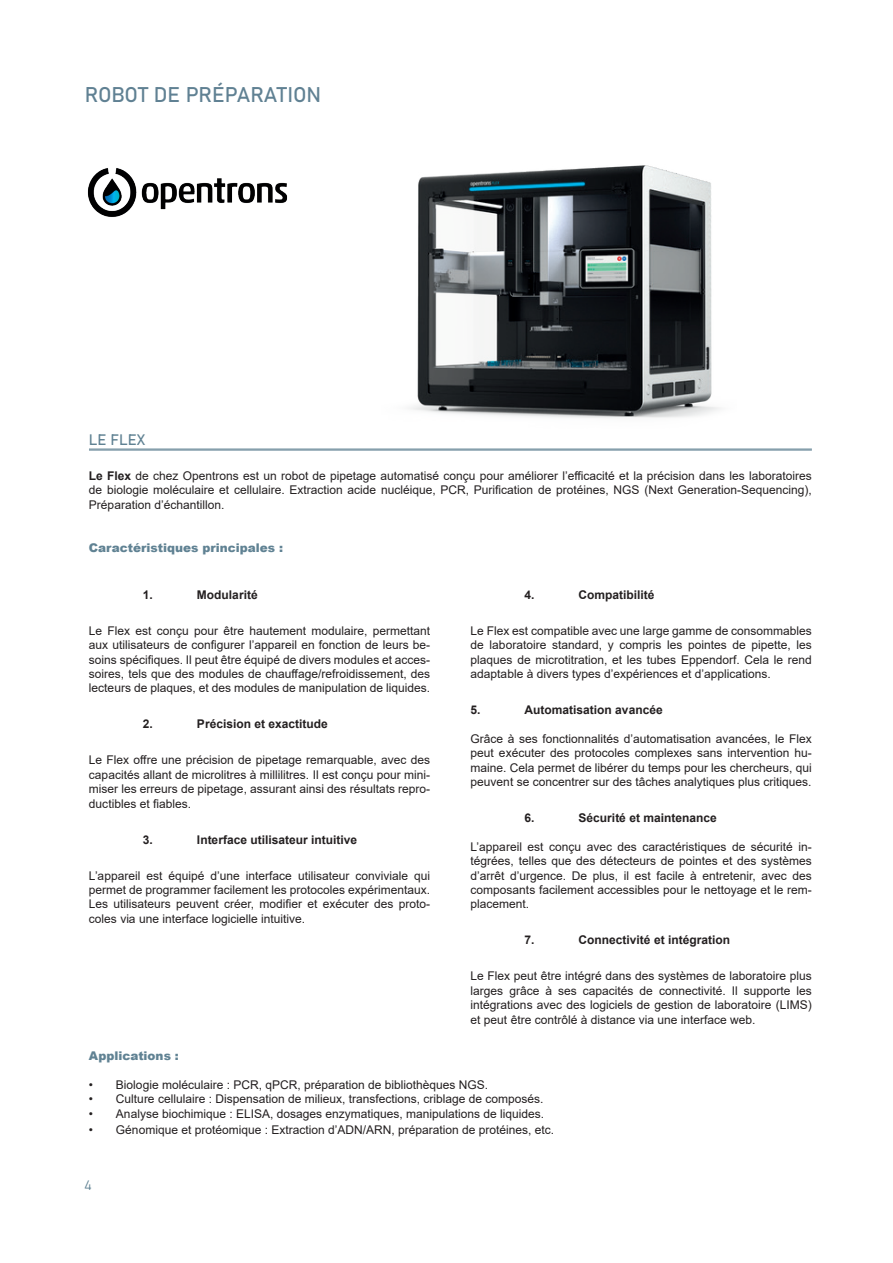
<style>
.page{position:relative;width:893px;height:1263px;background:#fff}
.page>*{position:absolute;margin:0;border:0;box-sizing:border-box;transform-origin:0 0}
.t1{font:21px "Bahnschrift";letter-spacing:-.01em;color:#608193}
.t2{font:15px "Bahnschrift";color:#608293}
.t3{font:13.5px "Bahnschrift";color:#608293}
.t4{font:12px/14.4px "Arial";color:#231f20;text-align:justify}
.t5{font:700 12px "Arial";color:#231f20}
.t6{font:900 12px "Arial";color:#608293}
.s1{font-weight:700}
</style>
<div class="page">
<hr style="left:89px;top:449px;width:723px;height:1px;background:#608293">
<hr style="left:89px;top:450px;width:723px;height:1px;background:#608293">
<img style="left:381px;top:165px;width:355px;height:286px">
<img style="left:87px;top:168px;width:201px;height:49px">
<h1 class="t1" style="left:85px;top:78px;width:238px">ROBOT DE PRÉPARATION</h1>
<p class="t2" style="left:89px;top:428px;width:58px">LE FLEX</p>
<p class="t4" style="left:89px;top:468px;width:724px"><span class="s1">Le Flex</span> de chez Opentrons est un robot de pipetage automatisé conçu pour améliorer l’efficacité et la précision dans les laboratoires de biologie moléculaire et cellulaire. Extraction acide nucléique, PCR, Purification de protéines, NGS (Next Generation-Sequencing), Préparation d’échantillon.</p>
<p class="t6" style="left:89px;top:539px;width:196px">Caractéristiques principales :</p>
<p class="t5" style="left:143px;top:586px;width:12px">1.</p>
<p class="t5" style="left:197px;top:586px;width:62px">Modularité</p>
<p class="t4" style="left:89px;top:623px;width:343px">Le Flex est conçu pour être hautement modulaire, permettant aux utilisateurs de configurer l’appareil en fonction de leurs be&shy;soins spécifiques. Il peut être équipé de divers modules et acces&shy;soires, tels que des modules de chauffage/refroidissement, des lecteurs de plaques, et des modules de manipulation de liquides.</p>
<p class="t5" style="left:143px;top:716px;width:12px">2.</p>
<p class="t5" style="left:197px;top:716px;width:132px">Précision et exactitude</p>
<p class="t4" style="left:89px;top:753px;width:343px">Le Flex offre une précision de pipetage remarquable, avec des capacités allant de microlitres à millilitres. Il est conçu pour mini&shy;miser les erreurs de pipetage, assurant ainsi des résultats repro&shy;ductibles et fiables.</p>
<p class="t5" style="left:143px;top:831px;width:12px">3.</p>
<p class="t5" style="left:197px;top:831px;width:162px">Interface utilisateur intuitive</p>
<p class="t4" style="left:89px;top:868px;width:343px">L’appareil est équipé d’une interface utilisateur conviviale qui permet de programmer facilement les protocoles expérimentaux.<br>Les utilisateurs peuvent créer, modifier et exécuter des proto&shy;coles via une interface logicielle intuitive.</p>
<p class="t5" style="left:525px;top:586px;width:12px">4.</p>
<p class="t5" style="left:579px;top:586px;width:78px">Compatibilité</p>
<p class="t4" style="left:471px;top:623px;width:343px">Le Flex est compatible avec une large gamme de consommables de laboratoire standard, y compris les pointes de pipette, les plaques de microtitration, et les tubes Eppendorf. Cela le rend adaptable à divers types d’expériences et d’applications.</p>
<p class="t5" style="left:471px;top:701px;width:12px">5.</p>
<p class="t5" style="left:525px;top:701px;width:140px">Automatisation avancée</p>
<p class="t4" style="left:471px;top:731px;width:343px">Grâce à ses fonctionnalités d’automatisation avancées, le Flex peut exécuter des protocoles complexes sans intervention hu&shy;maine. Cela permet de libérer du temps pour les chercheurs, qui peuvent se concentrer sur des tâches analytiques plus critiques.</p>
<p class="t5" style="left:525px;top:809px;width:12px">6.</p>
<p class="t5" style="left:579px;top:809px;width:140px">Sécurité et maintenance</p>
<p class="t4" style="left:471px;top:839px;width:343px">L’appareil est conçu avec des caractéristiques de sécurité in&shy;tégrées, telles que des détecteurs de pointes et des systèmes d’arrêt d’urgence. De plus, il est facile à entretenir, avec des composants facilement accessibles pour le nettoyage et le rem&shy;placement.</p>
<p class="t5" style="left:525px;top:932px;width:12px">7.</p>
<p class="t5" style="left:579px;top:932px;width:153px">Connectivité et intégration</p>
<p class="t4" style="left:471px;top:969px;width:343px">Le Flex peut être intégré dans des systèmes de laboratoire plus larges grâce à ses capacités de connectivité. Il supporte les intégrations avec des logiciels de gestion de laboratoire (LIMS) et peut être contrôlé à distance via une interface web.</p>
<p class="t6" style="left:89px;top:1047px;width:91px">Applications :</p>
<p class="t4" style="left:89px;top:1077px;width:401px">• Biologie moléculaire : PCR, qPCR, préparation de bibliothèques NGS.</p>
<p class="t4" style="left:89px;top:1092px;width:456px">• Culture cellulaire : Dispensation de milieux, transfections, criblage de composés.</p>
<p class="t4" style="left:89px;top:1106px;width:457px">• Analyse biochimique : ELISA, dosages enzymatiques, manipulations de liquides.</p>
<p class="t4" style="left:89px;top:1122px;width:467px">• Génomique et protéomique : Extraction d’ADN/ARN, préparation de protéines, etc.</p>
<p class="t3" style="left:84px;top:1175px;width:9px">4</p>
</div>
